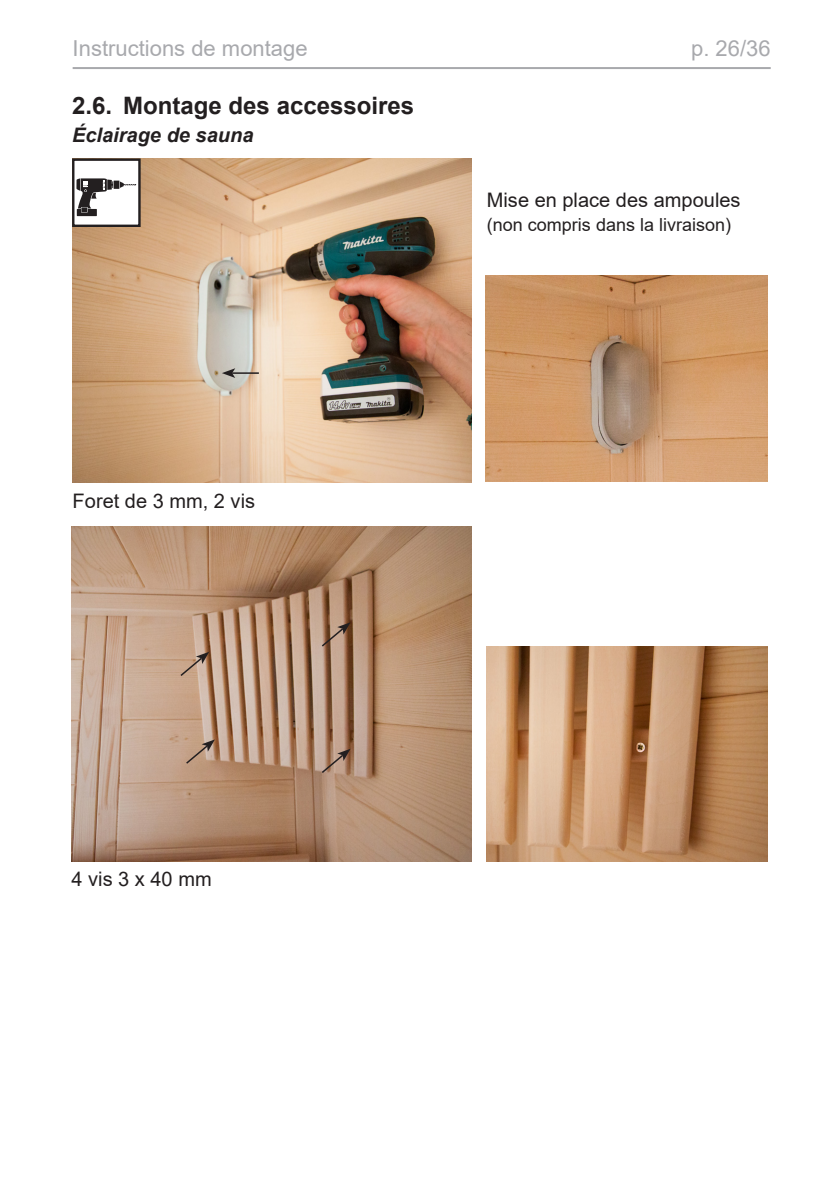
<style>
.page{position:relative;width:840px;height:1191px;background:#fff}
.page>*{position:absolute;margin:0;border:0;box-sizing:border-box;transform-origin:0 0}
.t1{font:700 24px "Arial";color:#231f20}
.t2{font:22px "Arial";color:#a8a9ad}
.t3{font:20px "Arial";color:#231f20}
.Überschrift_3{font:italic 700 20px "Arial";color:#231f20}
.t4{font:18px "Arial";color:#231f20}
</style>
<div class="page">
<hr style="left:73px;top:67px;width:697px;height:2px;background:#a8a9ad">
<img style="left:72px;top:158px;width:399px;height:325px">
<img style="left:485px;top:275px;width:282px;height:207px">
<img style="left:72px;top:526px;width:399px;height:335px">
<img style="left:486px;top:646px;width:281px;height:215px">
<svg style="left:184px;top:739px;width:31px;height:26px"></svg>
<svg style="left:179px;top:651px;width:30px;height:26px"></svg>
<svg style="left:320px;top:622px;width:30px;height:26px"></svg>
<svg style="left:320px;top:748px;width:30px;height:26px"></svg>
<hr style="left:232px;top:372px;width:27px;height:2px;background:#231f20">
<svg style="left:222px;top:368px;width:13px;height:10px"></svg>
<div style="left:73px;top:160px;width:66px;height:66px;background:#fff"></div>
<div style="left:72px;top:158px;width:69px;height:69px;border:2px solid #231f20"></div>
<svg style="left:76px;top:178px;width:60px;height:38px"></svg>
<p class="t2" style="left:73px;top:33px;width:236px">Instructions de montage</p>
<p class="t2" style="left:690px;top:33px;width:81px">p. 26/36</p>
<p class="t1" style="left:72px;top:89px;width:343px">2.6. Montage des accessoires</p>
<p class="Überschrift_3" style="left:72px;top:122px;width:183px">Éclairage de sauna</p>
<p class="t3" style="left:73px;top:487px;width:184px">Foret de 3 mm, 2 vis</p>
<p class="t3" style="left:71px;top:865px;width:142px">4 vis 3 x 40 mm</p>
<p class="t3" style="left:486px;top:186px;width:255px">Mise en place des ampoules</p>
<p class="t4" style="left:486px;top:212px;width:246px">(non compris dans la livraison)</p>
</div>
